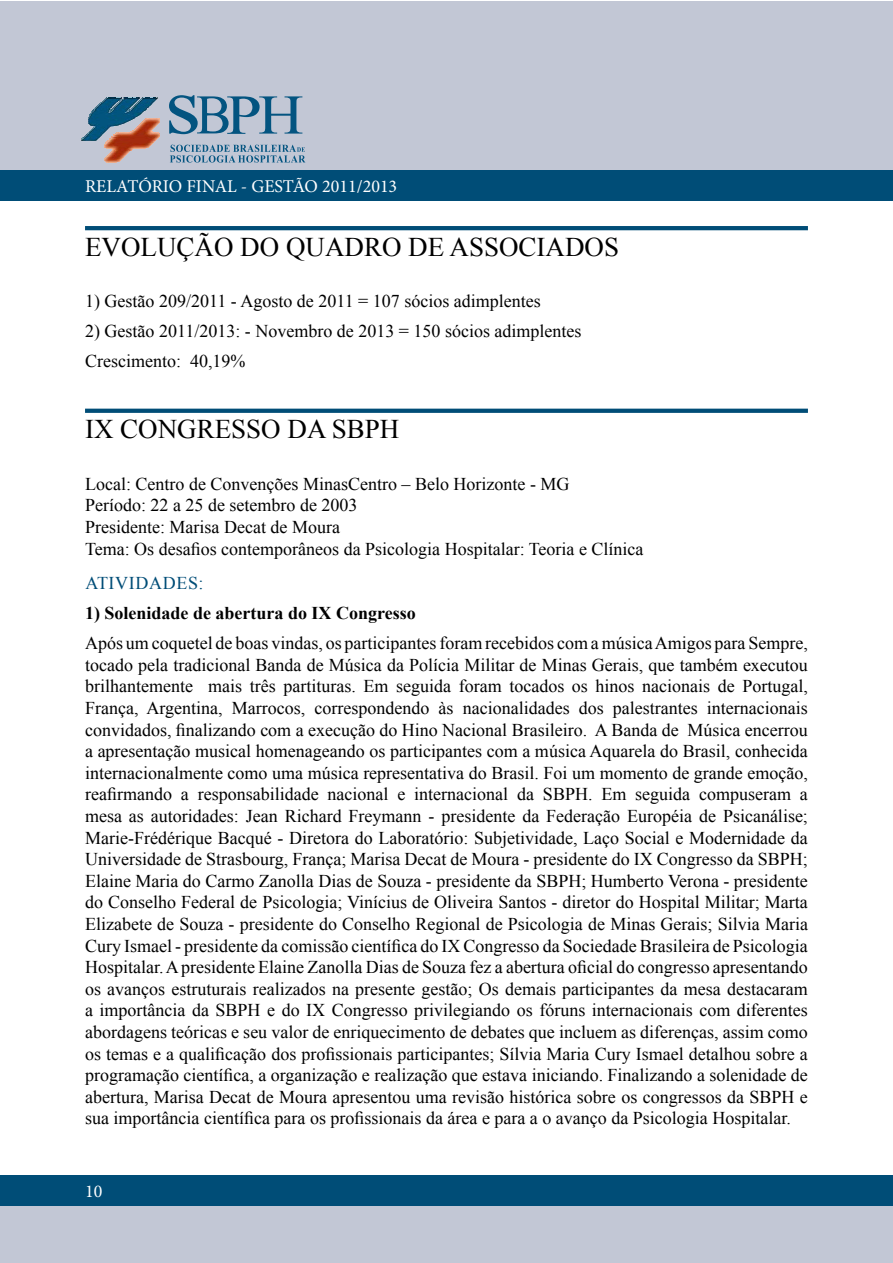
<style>
.page{position:relative;width:893px;height:1263px;background:#fff}
.page>*{position:absolute;margin:0;border:0;box-sizing:border-box;transform-origin:0 0}
.t1{font:27px "Times New Roman";color:#000}
.t2{font:18px/21.6px "Times New Roman";color:#000}
.t3{font:700 18px "Times New Roman";color:#000}
.t4{font:18px "Minion Pro";color:#fff}
.t5{font:18px "Times New Roman";letter-spacing:.035em;color:#004d77}
</style>
<div class="page">
<div style="left:1px;top:1px;width:892px;height:169px;background:#c2c7d5"></div>
<div style="left:1px;top:1201px;width:892px;height:62px;background:#c2c7d5"></div>
<svg style="left:105px;top:149px;width:28px;height:14px"></svg>
<img style="left:104px;top:144px;width:47px;height:5px">
<img style="left:106px;top:142px;width:47px;height:2px">
<img style="left:108px;top:140px;width:47px;height:2px">
<img style="left:119px;top:138px;width:39px;height:2px">
<img style="left:119px;top:137px;width:40px;height:1px">
<img style="left:119px;top:135px;width:40px;height:2px">
<img style="left:119px;top:134px;width:40px;height:1px">
<img style="left:119px;top:133px;width:40px;height:1px">
<svg style="left:81px;top:125px;width:38px;height:16px"></svg>
<img style="left:89px;top:123px;width:36px;height:2px">
<img style="left:88px;top:117px;width:48px;height:6px">
<svg style="left:131px;top:118px;width:29px;height:15px"></svg>
<img style="left:90px;top:113px;width:51px;height:4px">
<img style="left:92px;top:112px;width:51px;height:2px">
<svg style="left:93px;top:97px;width:64px;height:15px"></svg>
<svg style="left:169px;top:95px;width:133px;height:39px"></svg>
<svg style="left:170px;top:145px;width:135px;height:18px"></svg>
<div style="left:0;top:171px;width:893px;height:30px;background:#004d77"></div>
<div style="left:0;top:1176px;width:893px;height:30px;background:#004d77"></div>
<hr style="left:85px;top:226px;width:723px;height:4px;background:#004d77">
<svg style="left:85px;top:409px;width:723px;height:4px;background:#07517a"></svg>
<p class="t4" style="left:85px;top:174px;width:314px">RELATÓRIO FINAL - GESTÃO 2011/2013</p>
<h1 class="t1" style="left:85px;top:228px;width:535px">EVOLUÇÃO DO QUADRO DE ASSOCIADOS</h1>
<p class="t2" style="left:85px;top:290px;width:457px">1) Gestão 209/2011 - Agosto de 2011 = 107 sócios adimplentes</p>
<p class="t2" style="left:85px;top:316px;width:498px;line-height:30.2px">2) Gestão 2011/2013: - Novembro de 2013 = 150 sócios adimplentes<br>Crescimento: 40,19%</p>
<h1 class="t1" style="left:85px;top:410px;width:316px">IX CONGRESSO DA SBPH</h1>
<p class="t2" style="left:85px;top:472px;width:560px">Local: Centro de Convenções MinasCentro – Belo Horizonte - MG<br>Período: 22 a 25 de setembro de 2003<br>Presidente: Marisa Decat de Moura<br>Tema: Os desafios contemporâneos da Psicologia Hospitalar: Teoria e Clínica</p>
<p class="t5" style="left:85px;top:570px;width:119px">ATIVIDADES:</p>
<p class="t3" style="left:85px;top:600px;width:332px">1) Solenidade de abertura do IX Congresso</p>
<p class="t2" style="left:85px;top:632px;width:724px;text-align:justify">Após um coquetel de boas vindas, os participantes foram recebidos com a música Amigos para Sempre, tocado pela tradicional Banda de Música da Polícia Militar de Minas Gerais, que também executou brilhantemente mais três partituras. Em seguida foram tocados os hinos nacionais de Portugal, França, Argentina, Marrocos, correspondendo às nacionalidades dos palestrantes internacionais convidados, finalizando com a execução do Hino Nacional Brasileiro. A Banda de Música encerrou a apresentação musical homenageando os participantes com a música Aquarela do Brasil, conhecida internacionalmente como uma música representativa do Brasil. Foi um momento de grande emoção, reafirmando a responsabilidade nacional e internacional da SBPH. Em seguida compuseram a mesa as autoridades: Jean Richard Freymann - presidente da Federação Européia de Psicanálise; Marie-Frédérique Bacqué - Diretora do Laboratório: Subjetividade, Laço Social e Modernidade da Universidade de Strasbourg, França; Marisa Decat de Moura - presidente do IX Congresso da SBPH; Elaine Maria do Carmo Zanolla Dias de Souza - presidente da SBPH; Humberto Verona - presidente do Conselho Federal de Psicologia; Vinícius de Oliveira Santos - diretor do Hospital Militar; Marta Elizabete de Souza - presidente do Conselho Regional de Psicologia de Minas Gerais; Silvia Maria Cury Ismael - presidente da comissão científica do IX Congresso da Sociedade Brasileira de Psicologia Hospitalar. A presidente Elaine Zanolla Dias de Souza fez a abertura oficial do congresso apresentando os avanços estruturais realizados na presente gestão; Os demais participantes da mesa destacaram a importância da SBPH e do IX Congresso privilegiando os fóruns internacionais com diferentes abordagens teóricas e seu valor de enriquecimento de debates que incluem as diferenças, assim como os temas e a qualificação dos profissionais participantes; Sílvia Maria Cury Ismael detalhou sobre a programação científica, a organização e realização que estava iniciando. Finalizando a solenidade de abertura, Marisa Decat de Moura apresentou uma revisão histórica sobre os congressos da SBPH e sua importância científica para os profissionais da área e para a o avanço da Psicologia Hospitalar.</p>
<p class="t4" style="left:85px;top:1179px;width:19px">10</p>
</div>
